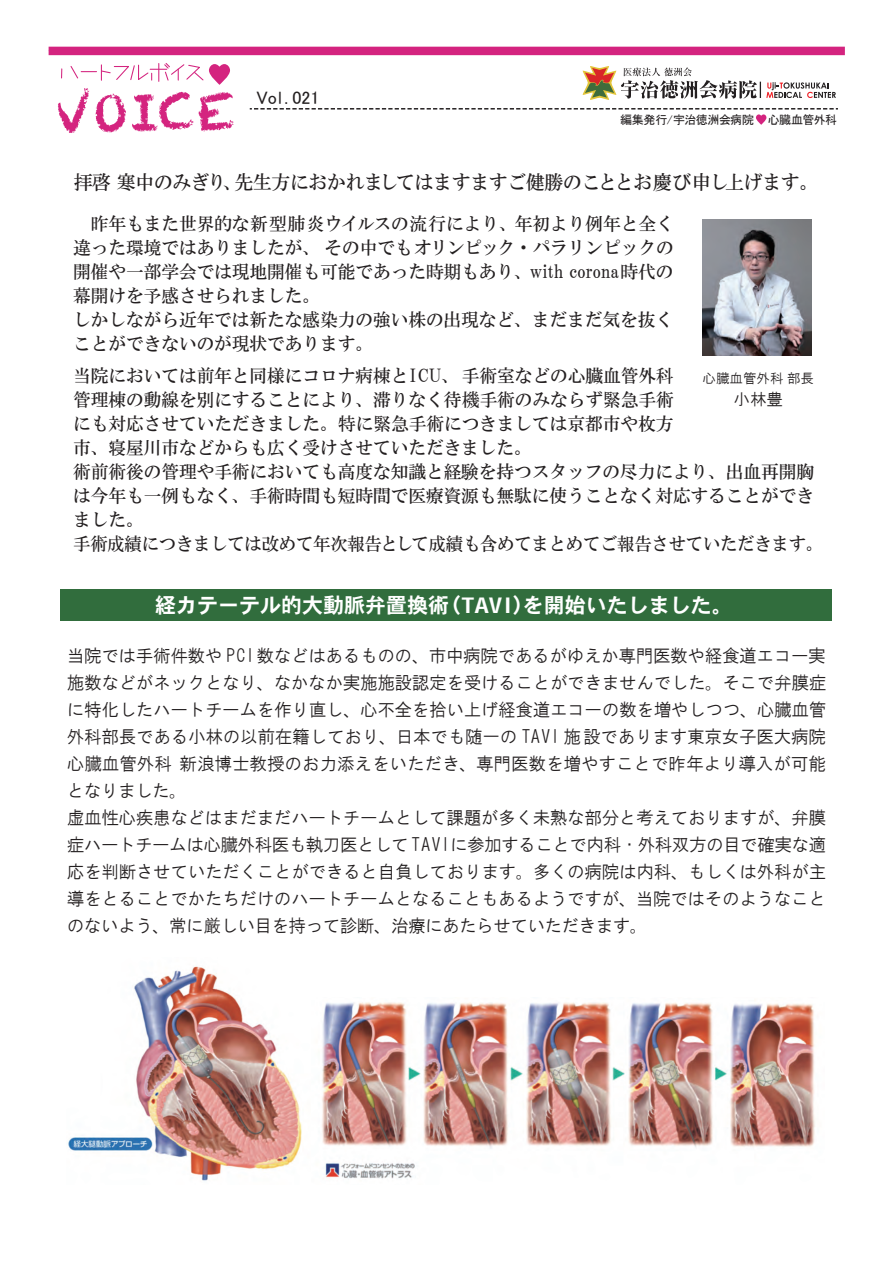
<style>
.page{position:relative;width:893px;height:1263px;background:#fff}
.page>*{position:absolute;margin:0;border:0;box-sizing:border-box;transform-origin:0 0}
.t1{font:21px "Heisei Kaku Go Std W7";color:#fff}
.t2{font:19.5px "HGS Mincho B";letter-spacing:-.01em;color:#231f20;scale:.96 1}
.t3{font:18px/27px "HG Gothic M";letter-spacing:-.02em;color:#231f20}
.t4{font:18px/24px "HGS Mincho B";color:#231f20}
.t5{font:18px "MS P Gothic";color:#231f20}
.t6{font:16.5px "HG Gothic M";color:#231f20}
.t7{font:13.5px "HG Gothic M";color:#231f20}
.t8{font:12px "MS P Gothic";letter-spacing:-.04em;color:#231f20}
</style>
<div class="page">
<div style="left:49px;top:47px;width:796px;height:8px;background:#d4247f"></div>
<svg style="left:57px;top:63px;width:177px;height:70px"></svg>
<svg style="left:582px;top:66px;width:254px;height:34px"></svg>
<svg style="left:250px;top:108px;width:588px;height:17px"></svg>
<div style="left:61px;top:589px;width:771px;height:32px;background:#316d3d"></div>
<img style="left:702px;top:219px;width:110px;height:137px">
<img style="left:68px;top:966px;width:234px;height:215px">
<img style="left:322px;top:1002px;width:493px;height:177px">
<p class="t5" style="left:257px;top:89px;width:64px">Vol. 021</p>
<p class="t8" style="left:620px;top:114px;width:219px">編集発行/宇治徳洲会病院　心臓血管外科</p>
<p class="t2" style="left:74px;top:172px;width:777px">拝啓 寒中のみぎり、先生方におかれましてはますますご健勝のこととお慶び申し上げます。</p>
<p class="t4" style="left:73px;top:212px;width:602px">　昨年もまた世界的な新型肺炎ウイルスの流行により、年初より例年と全く違った環境ではありましたが、その中でもオリンピック・パラリンピックの開催や一部学会では現地開催も可能であった時期もあり、with corona時代の幕開けを予感させられました。<br>しかしながら近年では新たな感染力の強い株の出現など、まだまだ気を抜くことができないのが現状であります。</p>
<p class="t4" style="left:73px;top:363px;width:751px">当院においては前年と同様にコロナ病棟とICU、手術室などの心臓血管外科<br>管理棟の動線を別にすることにより、滞りなく待機手術のみならず緊急手術<br>にも対応させていただきました。特に緊急手術につきましては京都市や枚方<br>市、寝屋川市などからも広く受けさせていただきました。<br>術前術後の管理や手術においても高度な知識と経験を持つスタッフの尽力により、出血再開胸は今年も一例もなく、手術時間も短時間で医療資源も無駄に使うことなく対応することができました。<br>手術成績につきましては改めて年次報告として成績も含めてまとめてご報告させていただきます。</p>
<p class="t7" style="left:703px;top:371px;width:113px">心臓血管外科 部長</p>
<p class="t6" style="left:734px;top:391px;width:51px">小林豊</p>
<p class="t1" style="left:155px;top:593px;width:579px">経カテーテル的大動脈弁置換術（TAVI）を開始いたしました。</p>
<p class="t3" style="left:67px;top:642px;width:761px">当院では手術件数や PCI数などはあるものの、市中病院であるがゆえか専門医数や経食道エコー実施数などがネックとなり、なかなか実施施設認定を受けることができませんでした。そこで弁膜症に特化したハートチームを作り直し、心不全を拾い上げ経食道エコーの数を増やしつつ、心臓血管外科部長である小林の以前在籍しており、日本でも随一の TAVI 施設であります東京女子医大病院心臓血管外科 新浪博士教授のお力添えをいただき、専門医数を増やすことで昨年より導入が可能となりました。<br>虚血性心疾患などはまだまだハートチームとして課題が多く未熟な部分と考えておりますが、弁膜症ハートチームは心臓外科医も執刀医として TAVIに参加することで内科・外科双方の目で確実な適応を判断させていただくことができると自負しております。多くの病院は内科、もしくは外科が主導をとることでかたちだけのハートチームとなることもあるようですが、当院ではそのようなことのないよう、常に厳しい目を持って診断、治療にあたらせていただきます。</p>
</div>
